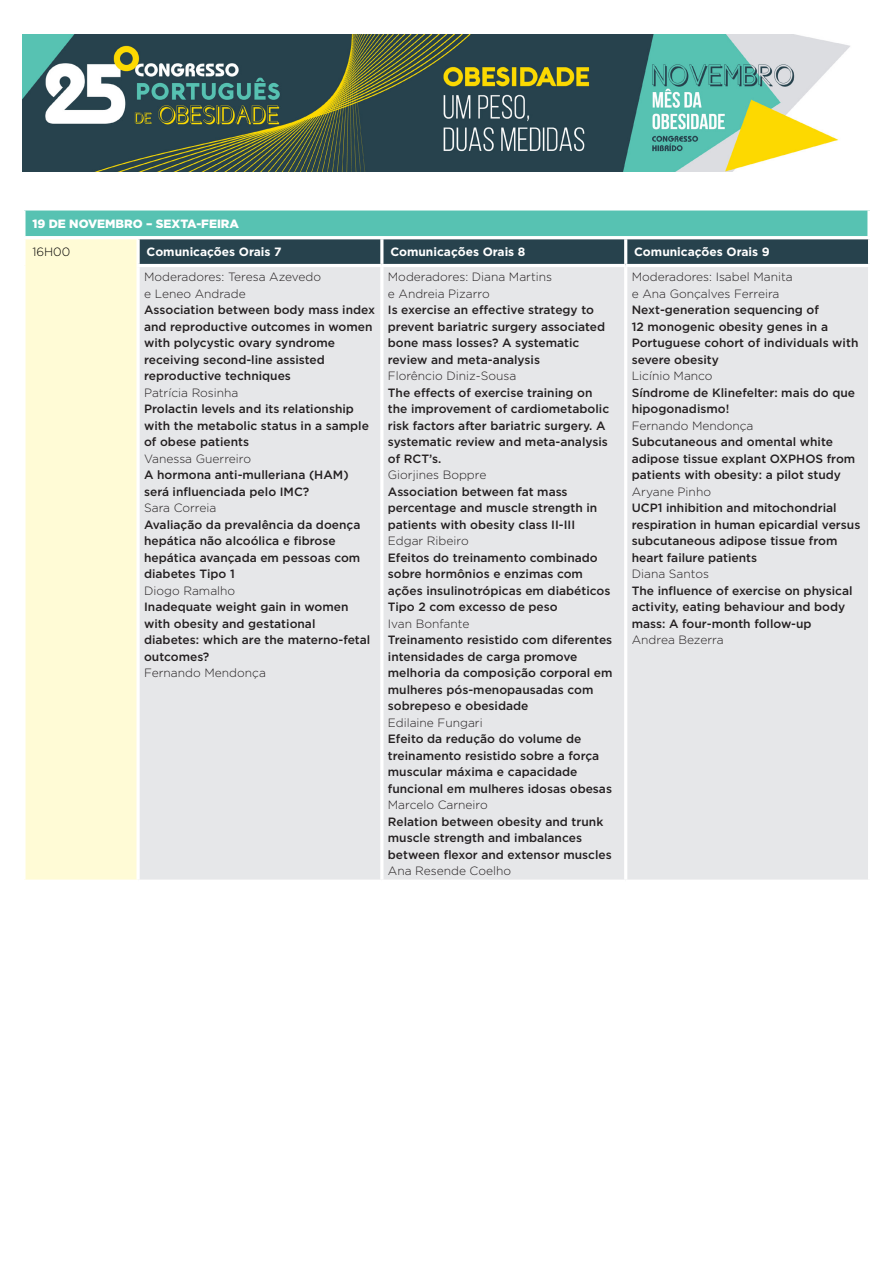
<style>
.page{position:relative;width:893px;height:1263px;background:#fff}
.page>*{position:absolute;margin:0;border:0;box-sizing:border-box;transform-origin:0 0}
.t1{font:500 12px/16.5px "Gotham";color:#231f20}
.t2{font:300 12px/16.5px "Gotham";color:#231f20}
.t3{font:700 12px "Gotham";color:#fff}
.t4{font:900 12px "Gotham";color:#fff}
.t5{font:300 12px "Gotham";color:#000}
</style>
<div class="page">
<img style="left:22px;top:34px;width:828px;height:137px">
<div style="left:24px;top:238px;width:114px;height:643px;background:#fffbd6"></div>
<svg style="left:140px;top:239px;width:728px;height:25px;background:#2b4550"></svg>
<div style="left:140px;top:267px;width:728px;height:612px;background:#e6e7e9"></div>
<hr style="left:137px;top:267px;width:3px;height:612px;background:#fff">
<hr style="left:136px;top:264px;width:246px;height:3px;background:#fff">
<hr style="left:380px;top:267px;width:3px;height:612px;background:#fff">
<hr style="left:624px;top:267px;width:3px;height:612px;background:#fff">
<hr style="left:380px;top:239px;width:3px;height:25px;background:#fff">
<hr style="left:624px;top:239px;width:3px;height:25px;background:#fff">
<svg style="left:140px;top:879px;width:240px;height:1px"></svg>
<svg style="left:383px;top:879px;width:241px;height:1px"></svg>
<svg style="left:627px;top:879px;width:241px;height:1px"></svg>
<svg style="left:24px;top:239px;width:2px;height:26px"></svg>
<svg style="left:24px;top:265px;width:2px;height:614px"></svg>
<hr style="left:137px;top:239px;width:3px;height:25px;background:#fff">
<svg style="left:24px;top:879px;width:114px;height:2px"></svg>
<div style="left:24px;top:209px;width:845px;height:29px;background:#57c2b2"></div>
<hr style="left:22px;top:207px;width:849px;height:3px;background:#fff">
<svg style="left:24px;top:210px;width:2px;height:26px"></svg>
<svg style="left:867px;top:210px;width:3px;height:26px"></svg>
<hr style="left:22px;top:236px;width:849px;height:3px;background:#fff">
<p class="t4" style="left:32px;top:216px;width:208px">19 DE NOVEMBRO – SEXTA-FEIRA</p>
<p class="t5" style="left:32px;top:244px;width:39px">16H00</p>
<p class="t3" style="left:147px;top:243px;width:136px">Comunicações Orais 7</p>
<p class="t3" style="left:390px;top:243px;width:137px">Comunicações Orais 8</p>
<p class="t3" style="left:634px;top:243px;width:137px">Comunicações Orais 9</p>
<p class="t2" style="left:144px;top:268px;width:178px">Moderadores: Teresa Azevedo e Leneo Andrade</p>
<p class="t1" style="left:144px;top:301px;width:232px">Association between body mass index and reproductive outcomes in women with polycystic ovary syndrome receiving second-line assisted reproductive techniques</p>
<p class="t2" style="left:144px;top:384px;width:96px">Patrícia Rosinha</p>
<p class="t1" style="left:144px;top:400px;width:226px">Prolactin levels and its relationship with the metabolic status in a sample of obese patients</p>
<p class="t2" style="left:144px;top:450px;width:108px">Vanessa Guerreiro</p>
<p class="t1" style="left:144px;top:466px;width:206px">A hormona anti-mulleriana (HAM) será influenciada pelo IMC?</p>
<p class="t2" style="left:144px;top:499px;width:74px">Sara Correia</p>
<p class="t1" style="left:144px;top:516px;width:218px">Avaliação da prevalência da doença hepática não alcoólica e fibrose hepática avançada em pessoas com diabetes Tipo 1</p>
<p class="t2" style="left:144px;top:582px;width:93px">Diogo Ramalho</p>
<p class="t1" style="left:144px;top:598px;width:228px">Inadequate weight gain in women with obesity and gestational diabetes: which are the materno-fetal outcomes?</p>
<p class="t2" style="left:144px;top:664px;width:123px">Fernando Mendonça</p>
<p class="t2" style="left:388px;top:268px;width:166px">Moderadores: Diana Martins e Andreia Pizarro</p>
<p class="t1" style="left:388px;top:301px;width:219px">Is exercise an effective strategy to prevent bariatric surgery associated bone mass losses? A systematic review and meta-analysis</p>
<p class="t2" style="left:388px;top:367px;width:130px">Florêncio Diniz-Sousa</p>
<p class="t1" style="left:388px;top:384px;width:223px">The effects of exercise training on the improvement of cardiometabolic risk factors after bariatric surgery. A systematic review and meta-analysis of RCT’s.</p>
<p class="t2" style="left:388px;top:466px;width:100px">Giorjines Boppre</p>
<p class="t1" style="left:388px;top:483px;width:211px">Association between fat mass percentage and muscle strength in patients with obesity class II-III</p>
<p class="t2" style="left:388px;top:532px;width:82px">Edgar Ribeiro</p>
<p class="t1" style="left:388px;top:549px;width:224px">Efeitos do treinamento combinado sobre hormônios e enzimas com ações insulinotrópicas em diabéticos<br>Tipo 2 com excesso de peso</p>
<p class="t2" style="left:388px;top:615px;width:83px">Ivan Bonfante</p>
<p class="t1" style="left:388px;top:631px;width:226px">Treinamento resistido com diferentes intensidades de carga promove melhoria da composição corporal em mulheres pós-menopausadas com sobrepeso e obesidade</p>
<p class="t2" style="left:388px;top:714px;width:96px">Edilaine Fungari</p>
<p class="t1" style="left:388px;top:730px;width:226px">Efeito da redução do volume de treinamento resistido sobre a força muscular máxima e capacidade funcional em mulheres idosas obesas</p>
<p class="t2" style="left:388px;top:796px;width:101px">Marcelo Carneiro</p>
<p class="t1" style="left:388px;top:813px;width:225px">Relation between obesity and trunk muscle strength and imbalances between flexor and extensor muscles</p>
<p class="t2" style="left:388px;top:862px;width:125px">Ana Resende Coelho</p>
<p class="t2" style="left:632px;top:268px;width:162px">Moderadores: Isabel Manita e Ana Gonçalves Ferreira</p>
<p class="t1" style="left:632px;top:301px;width:228px">Next-generation sequencing of<br>12 monogenic obesity genes in a<br>Portuguese cohort of individuals with severe obesity</p>
<p class="t2" style="left:632px;top:367px;width:82px">Licínio Manco</p>
<p class="t1" style="left:632px;top:384px;width:225px">Síndrome de Klinefelter: mais do que hipogonadismo!</p>
<p class="t2" style="left:632px;top:417px;width:123px">Fernando Mendonça</p>
<p class="t1" style="left:632px;top:433px;width:225px">Subcutaneous and omental white adipose tissue explant OXPHOS from patients with obesity: a pilot study</p>
<p class="t2" style="left:632px;top:483px;width:81px">Aryane Pinho</p>
<p class="t1" style="left:632px;top:499px;width:230px">UCP1 inhibition and mitochondrial respiration in human epicardial versus subcutaneous adipose tissue from heart failure patients</p>
<p class="t2" style="left:632px;top:565px;width:79px">Diana Santos</p>
<p class="t1" style="left:632px;top:582px;width:222px">The influence of exercise on physical activity, eating behaviour and body mass: A four-month follow-up</p>
<p class="t2" style="left:632px;top:631px;width:93px">Andrea Bezerra</p>
</div>
